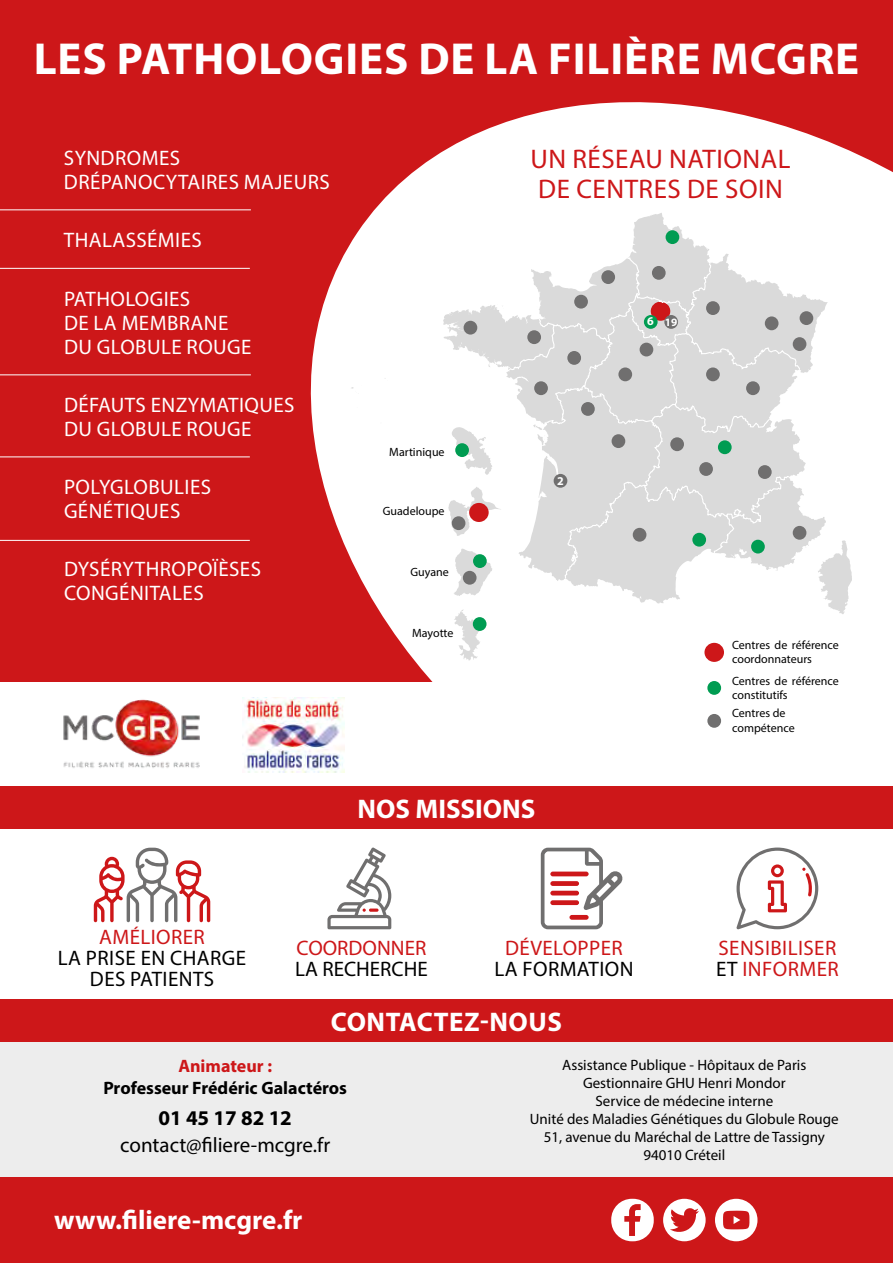
<style>
.page{position:relative;width:893px;height:1263px;background:#fff}
.page>*{position:absolute;margin:0;border:0;box-sizing:border-box;transform-origin:0 0}
.t1{font:700 45px "Myriad Pro";letter-spacing:.02em;color:#fff}
.t2{font:27px/30px "Myriad Pro";letter-spacing:.02em;color:#cd1719}
.t3{font:700 27px "Myriad Pro";color:#fff}
.t4{font:700 27px "Myriad Pro";letter-spacing:.02em;color:#fff}
.t5{font:21px/24px "Myriad Pro";letter-spacing:.02em;color:#fff}
.t6{font:21px/21px "Myriad Pro";letter-spacing:.01em;color:#000;text-align:center}
.t7{font:21px/21px "Myriad Pro";letter-spacing:.02em;color:#cd1719}
.t8{font:21px "Myriad Pro";color:#cd1719}
.t9{font:700 21px "Myriad Pro";color:#000}
.t10{font:700 18px "Myriad Pro";color:#000}
.t11{font:700 18px "Myriad Pro";color:#cd1719}
.t12{font:15px/18px "Myriad Pro";color:#000;text-align:center}
.t13{font:12px/14.4px "Myriad Pro";color:#000}
.t14{font:700 12px "Myriad Pro";color:#fff}
.t15{font:700 11.25px "Myriad Pro";color:#fff}
.s1{font-size:12px}
.s2{color:#000}
</style>
<div class="page">
<div style="left:0;top:0;width:893px;height:681px;background:#cd1719"></div>
<svg style="left:249px;top:102px;width:644px;height:827px;fill:#fff"></svg>
<svg style="left:443px;top:213px;width:385px;height:391px;fill:#fff"></svg>
<svg style="left:818px;top:540px;width:34px;height:74px"></svg>
<svg style="left:351px;top:385px;width:12px;height:9px"></svg>
<svg style="left:384px;top:378px;width:4px;height:3px"></svg>
<svg style="left:485px;top:304px;width:19px;height:5px"></svg>
<div style="left:666px;top:230px;width:13px;height:14px;background:#009c52;border-radius:50%"></div>
<div style="left:464px;top:321px;width:13px;height:14px;background:#706f6f;border-radius:50%"></div>
<div style="left:793px;top:337px;width:13px;height:14px;background:#706f6f;border-radius:50%"></div>
<div style="left:793px;top:526px;width:13px;height:14px;background:#706f6f;border-radius:50%"></div>
<div style="left:800px;top:311px;width:13px;height:14px;background:#706f6f;border-radius:50%"></div>
<svg style="left:453px;top:549px;width:39px;height:47px"></svg>
<svg style="left:452px;top:427px;width:40px;height:48px"></svg>
<svg style="left:448px;top:487px;width:53px;height:49px"></svg>
<svg style="left:454px;top:609px;width:29px;height:51px"></svg>
<div style="left:473px;top:554px;width:14px;height:14px;background:#009c52;border-radius:50%"></div>
<div style="left:473px;top:617px;width:13px;height:14px;background:#009c52;border-radius:50%"></div>
<div style="left:463px;top:571px;width:14px;height:14px;background:#706f6f;border-radius:50%"></div>
<div style="left:452px;top:516px;width:13px;height:14px;background:#706f6f;border-radius:50%"></div>
<div style="left:469px;top:503px;width:20px;height:19px;background:#cd1719;border-radius:50%"></div>
<div style="left:455px;top:443px;width:14px;height:14px;background:#009c52;border-radius:50%"></div>
<div style="left:704px;top:643px;width:20px;height:19px;background:#cd1719;border-radius:50%"></div>
<div style="left:707px;top:681px;width:14px;height:14px;background:#009c52;border-radius:50%"></div>
<div style="left:707px;top:714px;width:14px;height:14px;background:#706f6f;border-radius:50%"></div>
<div style="left:0;top:1042px;width:893px;height:136px;background:#ededed"></div>
<img style="left:242px;top:697px;width:102px;height:75px">
<img style="left:63px;top:699px;width:137px;height:69px">
<svg style="left:508px;top:257px;width:293px;height:323px"></svg>
<div style="left:0;top:1178px;width:893px;height:85px;background:#cd1719"></div>
<div style="left:0;top:787px;width:893px;height:42px;background:#cd1719"></div>
<div style="left:0;top:999px;width:893px;height:43px;background:#cd1719"></div>
<svg style="left:611px;top:1199px;width:43px;height:42px"></svg>
<div style="left:663px;top:1199px;width:43px;height:42px;background:#fff;border-radius:50%"></div>
<svg style="left:670px;top:1208px;width:29px;height:24px"></svg>
<div style="left:715px;top:1199px;width:42px;height:42px;background:#fff;border-radius:50%"></div>
<svg style="left:723px;top:1211px;width:26px;height:18px"></svg>
<svg style="left:541px;top:848px;width:82px;height:81px"></svg>
<div style="left:550px;top:871px;width:39px;height:5px;background:#cd1719;border-radius:2px"></div>
<div style="left:550px;top:881px;width:29px;height:5px;background:#cd1719;border-radius:2px"></div>
<hr style="left:550px;top:891px;width:29px;height:4px;background:#cd1719;border-radius:2px">
<div style="left:550px;top:900px;width:29px;height:5px;background:#cd1719;border-radius:2px"></div>
<div style="left:569px;top:915px;width:20px;height:5px;background:#cd1719;border-radius:2px"></div>
<svg style="left:94px;top:848px;width:116px;height:74px"></svg>
<svg style="left:736px;top:847px;width:82px;height:82px"></svg>
<svg style="left:327px;top:847px;width:64px;height:82px"></svg>
<svg style="left:369px;top:908px;width:10px;height:4px"></svg>
<hr style="left:0;top:209px;width:251px;height:1px;background:#fff">
<hr style="left:0;top:268px;width:250px;height:1px;background:#fff">
<hr style="left:0;top:540px;width:250px;height:1px;background:#fff">
<hr style="left:0;top:374px;width:251px;height:1px;background:#fff">
<hr style="left:0;top:456px;width:250px;height:1px;background:#fff">
<h1 class="t1" style="left:34px;top:29px;width:827px">LES PATHOLOGIES DE LA FILIÈRE MCGRE</h1>
<h3 class="t5" style="left:64px;top:145px;width:267px">SYNDROMES<br>DRÉPANOCYTAIRES MAJEURS</h3>
<h3 class="t5" style="left:64px;top:228px;width:139px">THALASSÉMIES</h3>
<h3 class="t5" style="left:64px;top:286px;width:189px">PATHOLOGIES<br>DE LA MEMBRANE<br>DU GLOBULE ROUGE</h3>
<h3 class="t5" style="left:64px;top:392px;width:232px">DÉFAUTS ENZYMATIQUES<br>DU GLOBULE ROUGE</h3>
<h3 class="t5" style="left:64px;top:475px;width:149px">POLYGLOBULIES<br>GÉNÉTIQUES</h3>
<h3 class="t5" style="left:64px;top:557px;width:199px">DYSÉRYTHROPOÏÈSES<br>CONGÉNITALES</h3>
<h2 class="t2" style="left:530px;top:143px;width:262px">UN RÉSEAU NATIONAL<br>DE CENTRES DE SOIN</h2>
<p class="t13" style="left:389px;top:444px;width:57px">Martinique</p>
<p class="t13" style="left:383px;top:503px;width:63px">Guadeloupe</p>
<p class="t13" style="left:411px;top:564px;width:40px">Guyane</p>
<p class="t13" style="left:412px;top:626px;width:43px">Mayotte</p>
<p class="t14" style="left:557px;top:473px;width:8px">2</p>
<h2 class="t3" style="left:357px;top:791px;width:179px">NOS MISSIONS</h2>
<p class="t15" style="left:647px;top:315px;width:32px"><span class="s1">6</span> 19</p>
<p class="t13" style="left:732px;top:638px;width:108px">Centres de référence coordonnateurs</p>
<p class="t13" style="left:732px;top:673px;width:108px">Centres de référence constitutifs</p>
<p class="t13" style="left:732px;top:706px;width:64px">Centres de compétence</p>
<h3 class="t7" style="left:99px;top:926px;width:107px">AMÉLIORER</h3>
<h3 class="t6" style="left:58px;top:947px;width:190px">LA PRISE EN CHARGE<br>DES PATIENTS</h3>
<h3 class="t8" style="left:297px;top:934px;width:131px">COORDONNER</h3>
<h3 class="t6" style="left:295px;top:958px;width:134px">LA RECHERCHE</h3>
<h3 class="t7" style="left:505px;top:937px;width:119px">DÉVELOPPER</h3>
<h3 class="t6" style="left:494px;top:958px;width:141px">LA FORMATION</h3>
<h3 class="t7" style="left:716px;top:937px;width:124px">SENSIBILISER<br><span class="s2">ET</span> INFORMER</h3>
<h2 class="t4" style="left:331px;top:1004px;width:233px">CONTACTEZ-NOUS</h2>
<p class="t12" style="left:530px;top:1056px;width:310px">Assistance Publique - Hôpitaux de Paris Gestionnaire GHU Henri Mondor<br>Service de médecine interne<br>Unité des Maladies Génétiques du Globule Rouge 51, avenue du Maréchal de Lattre de Tassigny 94010 Créteil</p>
<p class="t11" style="left:178px;top:1054px;width:95px">Animateur :</p>
<p class="t10" style="left:103px;top:1076px;width:245px">Professeur Frédéric Galactéros</p>
<h3 class="t9" style="left:158px;top:1104px;width:135px">01 45 17 82 12</h3>
<h3 class="t6" style="left:120px;top:1134px;width:211px">contact@filiere-mcgre.fr</h3>
<h2 class="t3" style="left:54px;top:1202px;width:250px">www.filiere-mcgre.fr</h2>
</div>
